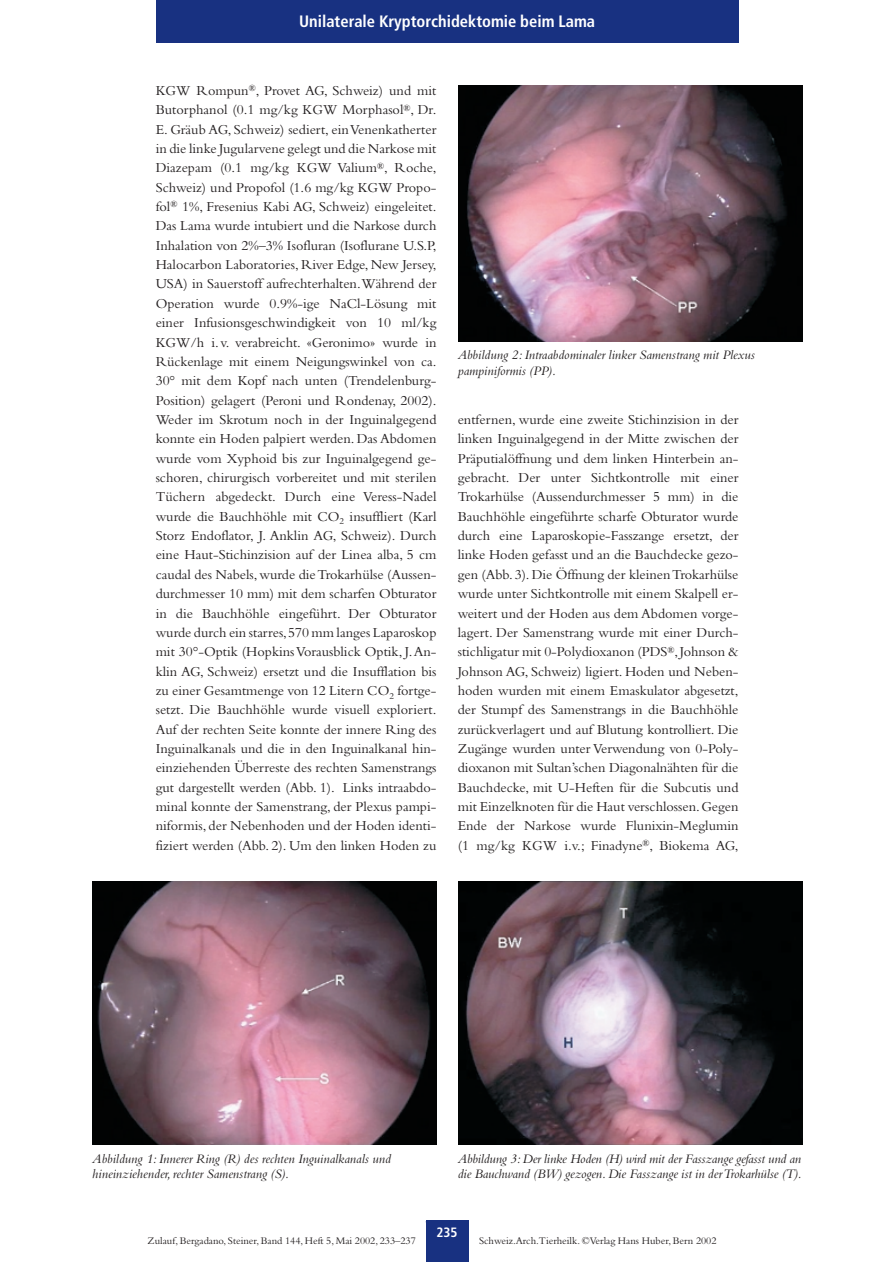
<style>
.page{position:relative;width:893px;height:1262px;background:#fff}
.page>*{position:absolute;margin:0;border:0;box-sizing:border-box;transform-origin:0 0}
.t1{font:700 condensed 16.5px "Frutiger";color:#fff}
.t2{font:14.25px/19.4px "Bembo";color:#231f20;text-align:justify}
.t3{font:italic 13.5px/15.8px "Bembo";color:#231f20}
.t4{font:700 condensed 13.5px "Frutiger";color:#fff}
.t5{font:10.5px "Bembo";color:#231f20}
</style>
<div class="page">
<div style="left:156px;top:0;width:582px;height:43px;background:#183181"></div>
<div style="left:426px;top:1220px;width:42px;height:41px;background:#183181"></div>
<img style="left:92px;top:881px;width:344px;height:263px">
<img style="left:458px;top:85px;width:344px;height:256px">
<img style="left:458px;top:881px;width:344px;height:263px">
<p class="t1" style="left:299px;top:14px;width:297px">Unilaterale Kryptorchidektomie beim Lama</p>
<p class="t2" style="left:156px;top:82px;width:282px">KGW Rompun<sup>®</sup>, Provet AG, Schweiz) und mit Butorphanol (0.1 mg/kg KGW Morphasol<sup>®</sup>, Dr.<br>E. Gräub AG, Schweiz) sediert, ein Venenkatherter in die linke Jugularvene gelegt und die Narkose mit Diazepam (0.1 mg/kg KGW Valium<sup>®</sup>, Roche, Schweiz) und Propofol (1.6 mg/kg KGW Propo&shy;fol<sup>®</sup> 1%, Fresenius Kabi AG, Schweiz) eingeleitet.<br>Das Lama wurde intubiert und die Narkose durch Inhalation von 2%–3% Isofluran (Isoflurane U.S.P, Halocarbon Laboratories, River Edge, New Jersey, USA) in Sauerstoff aufrechterhalten.Während der Operation wurde 0.9%-ige NaCl-Lösung mit einer Infusionsgeschwindigkeit von 10 ml/kg KGW/h i.v. verabreicht. «Geronimo» wurde in Rückenlage mit einem Neigungswinkel von ca.<br>30° mit dem Kopf nach unten (Trendelenburg-Position) gelagert (Peroni und Rondenay, 2002).<br>Weder im Skrotum noch in der Inguinalgegend konnte ein Hoden palpiert werden. Das Abdomen wurde vom Xyphoid bis zur Inguinalgegend ge&shy;schoren, chirurgisch vorbereitet und mit sterilen Tüchern abgedeckt. Durch eine Veress-Nadel wurde die Bauchhöhle mit CO<sub>2</sub> insuffliert (Karl Storz Endoflator, J. Anklin AG, Schweiz). Durch eine Haut-Stichinzision auf der Linea alba, 5 cm caudal des Nabels,wurde die Trokarhülse (Aussen&shy;durchmesser 10 mm) mit dem scharfen Obturator in die Bauchhöhle eingeführt. Der Obturator wurde durch ein starres,570 mm langes Laparoskop mit 30°-Optik (Hopkins Vorausblick Optik, J.An&shy;klin AG, Schweiz) ersetzt und die Insufflation bis zu einer Gesamtmenge von 12 Litern CO<sub>2</sub> fortge&shy;setzt. Die Bauchhöhle wurde visuell exploriert.<br>Auf der rechten Seite konnte der innere Ring des Inguinalkanals und die in den Inguinalkanal hin&shy;einziehenden Überreste des rechten Samenstrangs gut dargestellt werden (Abb. 1). Links intraabdo&shy;minal konnte der Samenstrang, der Plexus pampi&shy;niformis, der Nebenhoden und der Hoden identi&shy;fiziert werden (Abb. 2). Um den linken Hoden zu</p>
<p class="t3" style="left:458px;top:348px;width:298px">Abbildung 2: Intraabdominaler linker Samenstrang mit Plexus pampiniformis (PP).</p>
<p class="t2" style="left:457px;top:411px;width:282px">entfernen, wurde eine zweite Stichinzision in der linken Inguinalgegend in der Mitte zwischen der Präputialöffnung und dem linken Hinterbein an&shy;gebracht. Der unter Sichtkontrolle mit einer Trokarhülse (Aussendurchmesser 5 mm) in die Bauchhöhle eingeführte scharfe Obturator wurde durch eine Laparoskopie-Fasszange ersetzt, der linke Hoden gefasst und an die Bauchdecke gezo&shy;gen (Abb.3).Die Öffnung der kleinen Trokarhülse wurde unter Sichtkontrolle mit einem Skalpell er&shy;weitert und der Hoden aus dem Abdomen vorge&shy;lagert. Der Samenstrang wurde mit einer Durch&shy;stichligatur mit 0-Polydioxanon (PDS<sup>®</sup>,Johnson &amp; Johnson AG, Schweiz) ligiert. Hoden und Neben&shy;hoden wurden mit einem Emaskulator abgesetzt, der Stumpf des Samenstrangs in die Bauchhöhle zurückverlagert und auf Blutung kontrolliert. Die Zugänge wurden unter Verwendung von 0-Poly&shy;dioxanon mit Sultan’schen Diagonalnähten für die Bauchdecke, mit U-Heften für die Subcutis und mit Einzelknoten für die Haut verschlossen.Gegen Ende der Narkose wurde Flunixin-Meglumin (1 mg/kg KGW i.v.; Finadyne<sup>®</sup>, Biokema AG,</p>
<p class="t3" style="left:92px;top:1151px;width:300px">Abbildung 1: Innerer Ring (R) des rechten Inguinalkanals und hineinziehender, rechter Samenstrang (S).</p>
<p class="t3" style="left:458px;top:1151px;width:345px">Abbildung 3:Der linke Hoden (H) wird mit der Fasszange gefasst und an die Bauchwand (BW) gezogen. Die Fasszange ist in der Trokarhülse (T).</p>
<p class="t4" style="left:436px;top:1226px;width:23px">235</p>
<p class="t5" style="left:148px;top:1236px;width:270px">Zulauf, Bergadano, Steiner, Band 144, Heft 5, Mai 2002, 233–237</p>
<p class="t5" style="left:479px;top:1236px;width:239px">Schweiz.Arch.Tierheilk. ©Verlag Hans Huber, Bern 2002</p>
</div>
